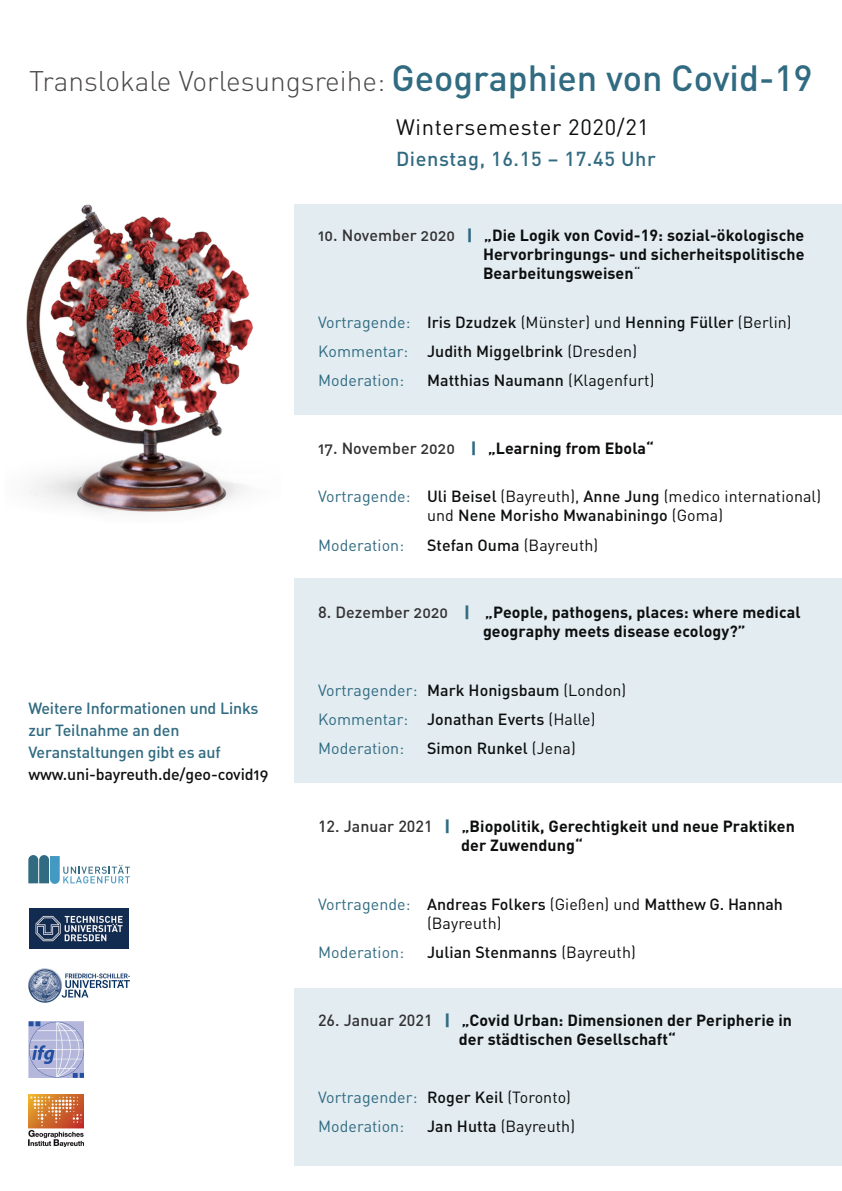
<style>
.page{position:relative;width:842px;height:1191px;background:#fff}
.page>*{position:absolute;margin:0;border:0;box-sizing:border-box;transform-origin:0 0}
.t1{font:300 28px "DIN";color:#4c484a}
.t2{font:22px "DIN";letter-spacing:.03em;color:#0d0e0e}
.t3{font:500 20px "DIN";letter-spacing:.03em;color:#316b81}
.t4{font:700 16px/19.2px "DIN";letter-spacing:.005em;color:#0d0e0e}
.t5{font:500 16px/19.2px "DIN";letter-spacing:.005em;color:#0d0e0e}
.t6{font:16px/19.2px "DIN";letter-spacing:.005em;color:#0d0e0e}
.t7{font:16px "DIN";letter-spacing:.005em;color:#316b81}
.t8{font:16px "DIN Medium Alternate";letter-spacing:-.01em;color:#316b81}
.t9{font:16px "DIN Medium Alternate";letter-spacing:-.01em;color:#0d0e0e}
.s1{font-weight:500;font-size:36px;color:#316b81}
.s2{font-family:"DIN Medium Alternate";font-weight:400;color:#333133}
.s3{font-weight:900;color:#316b81}
.s4{font-weight:400}
.s5{font-weight:400;color:#316b81}
.s6{color:#316b81}
.s7{font-weight:500}
.s8{font-family:"DIN Regular Alternate";font-weight:400}
.s9{font-weight:500;color:#333133}
.s10{font-weight:500;color:#0d0e0e}
.s11{color:#0d0e0e}
</style>
<div class="page">
<div style="left:295px;top:988px;width:547px;height:177px;background:#e2ecf1"></div>
<div style="left:295px;top:578px;width:547px;height:205px;background:#e2ecf1"></div>
<div style="left:295px;top:204px;width:547px;height:210px;background:#e2ecf1"></div>
<img style="left:26px;top:204px;width:227px;height:309px">
<svg style="left:28px;top:855px;width:102px;height:29px"></svg>
<img style="left:28px;top:1022px;width:56px;height:55px">
<img style="left:28px;top:1094px;width:56px;height:52px">
<img style="left:28px;top:968px;width:102px;height:34px">
<img style="left:29px;top:908px;width:100px;height:40px">
<p class="t1" style="left:29px;top:63px;width:785px">Translokale Vorlesungsreihe: <span class="s1">Geographien von Covid-19</span></p>
<p class="t2" style="left:396px;top:113px;width:254px">Wintersemester 2020/21</p>
<p class="t3" style="left:396px;top:145px;width:261px">Dienstag, 16.15 – 17.45 Uhr</p>
<p class="t4" style="left:483px;top:225px;width:323px;text-align:justify;text-indent:-165px"><span class="s2">10. November 2020</span> <span class="s3">|</span> „Die Logik von Covid-19: sozial-ökologische Hervorbringungs- und sicherheitspolitische Bearbeitungsweisen<span class="s4">“</span></p>
<p class="t5" style="left:318px;top:312px;width:475px"><span class="s5">Vortragende:</span> Iris Dzudzek <span class="s4">(Münster) und</span> Henning Füller <span class="s4">(Berlin)</span></p>
<p class="t5" style="left:318px;top:341px;width:321px"><span class="s5">Kommentar:</span> Judith Miggelbrink <span class="s4">(Dresden)</span></p>
<p class="t7" style="left:318px;top:370px;width:88px">Moderation:</p>
<p class="t5" style="left:427px;top:370px;width:229px">Matthias Naumann <span class="s4">(Klagenfurt)</span></p>
<p class="t4" style="left:318px;top:438px;width:337px"><span class="s2">17. November 2020</span> <span class="s3">|</span> „Learning from Ebola“</p>
<p class="t6" style="left:427px;top:486px;width:396px;text-indent:-109px"><span class="s6">Vortragende:</span> <span class="s7">Uli Beisel</span> (Bayreuth), <span class="s7">Anne Jung</span> (medico international) und <span class="s7">Nene Morisho Mwanabiningo</span> (Goma)</p>
<p class="t7" style="left:318px;top:535px;width:88px">Moderation:</p>
<p class="t5" style="left:427px;top:535px;width:173px">Stefan Ouma <span class="s4">(Bayreuth)</span></p>
<p class="t8" style="left:28px;top:698px;width:232px">Weitere Informationen und Links</p>
<p class="t8" style="left:28px;top:720px;width:153px">zur Teilnahme an den</p>
<p class="t8" style="left:28px;top:742px;width:194px">Veranstaltungen gibt es auf</p>
<p class="t9" style="left:28px;top:764px;width:242px">www.uni-bayreuth.de/geo-covid19</p>
<p class="t4" style="left:483px;top:602px;width:319px;text-indent:-165px"><span class="s2">8. Dezember 2020</span> <span class="s3">|</span> „People, pathogens, places: where medical geography meets disease ecology?”</p>
<p class="t5" style="left:318px;top:680px;width:310px"><span class="s5">Vortragender:</span> Mark Honigsbaum <span class="s8">(London)</span></p>
<p class="t5" style="left:318px;top:709px;width:279px"><span class="s5">Kommentar:</span> Jonathan Everts <span class="s4">(Halle)</span></p>
<p class="t7" style="left:318px;top:738px;width:88px">Moderation:</p>
<p class="t5" style="left:427px;top:738px;width:150px">Simon Runkel <span class="s4">(Jena)</span></p>
<p class="t4" style="left:461px;top:816px;width:335px;text-indent:-143px"><span class="s9">12. Januar 2021</span> <span class="s3">|</span> „Biopolitik, Gerechtigkeit und neue Praktiken der Zuwendung“</p>
<p class="t5" style="left:427px;top:893px;width:357px;text-indent:-109px"><span class="s5">Vortragende:</span> Andreas Folkers <span class="s4">(Gießen) und</span> Matthew G. Hannah <span class="s4">(Bayreuth)</span></p>
<p class="t7" style="left:318px;top:942px;width:88px">Moderation:</p>
<p class="t5" style="left:427px;top:942px;width:210px">Julian Stenmanns <span class="s4">(Bayreuth)</span></p>
<p class="t4" style="left:459px;top:1009px;width:335px;text-indent:-141px"><span class="s9">26. Januar 2021</span> <span class="s3">|</span> „Covid Urban: Dimensionen der Peripherie in der städtischen Gesellschaft“</p>
<p class="t7" style="left:318px;top:1087px;width:254px">Vortragender: <span class="s10">Roger Keil</span> <span class="s11">(Toronto)</span></p>
<p class="t7" style="left:318px;top:1116px;width:88px">Moderation:</p>
<p class="t6" style="left:427px;top:1116px;width:150px"><span class="s7">Jan Hutta</span> (Bayreuth)</p>
</div>
